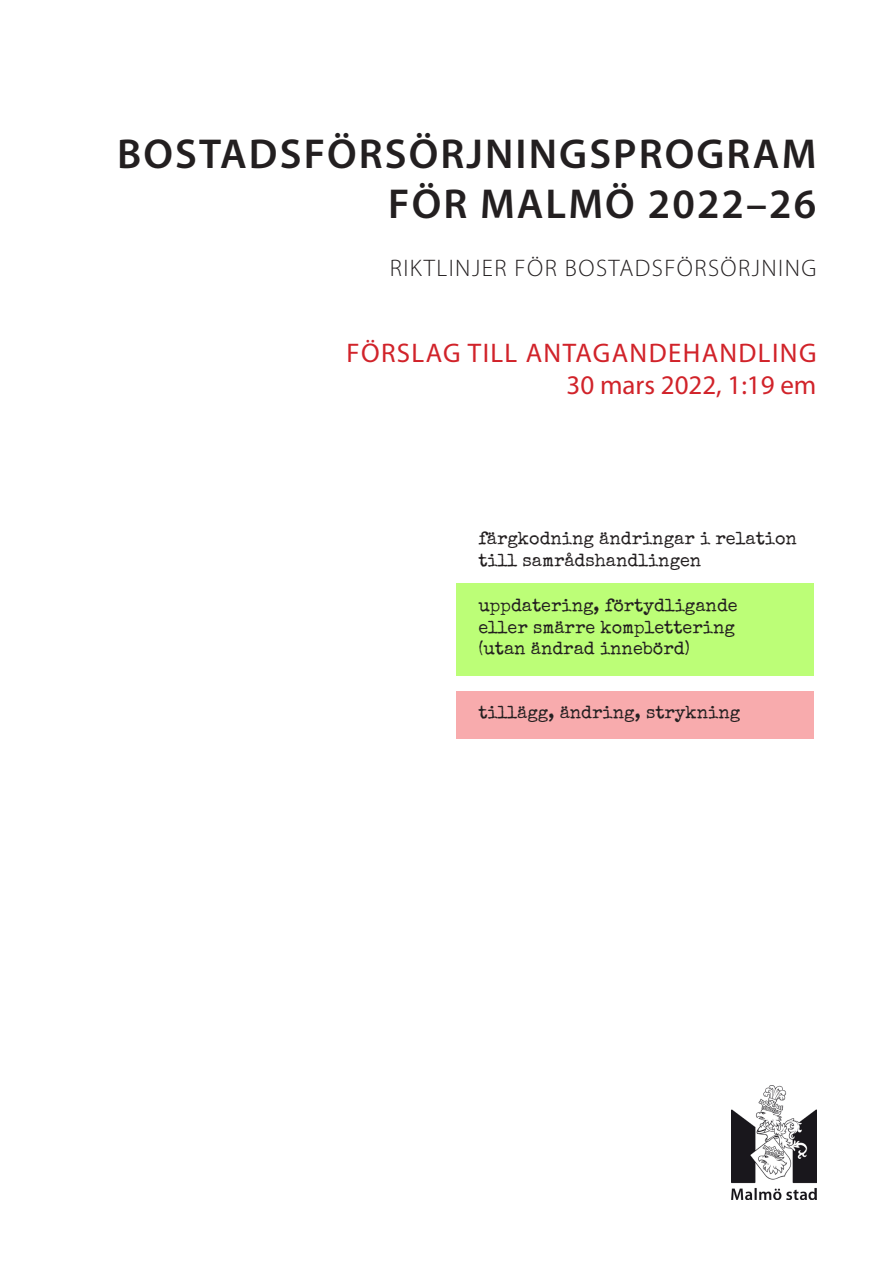
<style>
.page{position:relative;width:893px;height:1263px;background:#fff}
.page>*{position:absolute;margin:0;border:0;box-sizing:border-box;transform-origin:0 0}
.t1{font:600 42px/50.4px "Myriad Pro";letter-spacing:.05em;color:#231f20;text-align:right}
.t2{font:27px "Myriad Pro";letter-spacing:.05em;color:#d1232a}
.t3{font:27px "Myriad Pro";color:#d1232a}
.t4{font:300 24px "Myriad Pro";letter-spacing:.06em;color:#231f20}
.t5{font:18px/21.6px "Special Elite";color:#231f20}
</style>
<div class="page">
<img style="left:731px;top:1085px;width:85px;height:114px">
<div style="left:456px;top:583px;width:358px;height:92px;background:#bcfe77"></div>
<div style="left:456px;top:691px;width:358px;height:48px;background:#f8abad"></div>
<p class="t1" style="left:117px;top:129px;width:701px">BOSTADSFÖRSÖRJNINGSPROGRAM<br>FÖR MALMÖ 2022–26</p>
<p class="t4" style="left:390px;top:254px;width:428px">RIKTLINJER FÖR BOSTADSFÖRSÖRJNING</p>
<p class="t2" style="left:347px;top:336px;width:471px">FÖRSLAG TILL ANTAGANDEHANDLING</p>
<p class="t3" style="left:567px;top:369px;width:251px">30 mars 2022, 1:19 em</p>
<p class="t5" style="left:478px;top:528px;width:320px">färgkodning ändringar i relation till samrådshandlingen</p>
<p class="t5" style="left:478px;top:595px;width:261px">uppdatering, förtydligande eller smärre komplettering (utan ändrad innebörd)</p>
<p class="t5" style="left:478px;top:701px;width:263px">tillägg, ändring, strykning</p>
</div>
